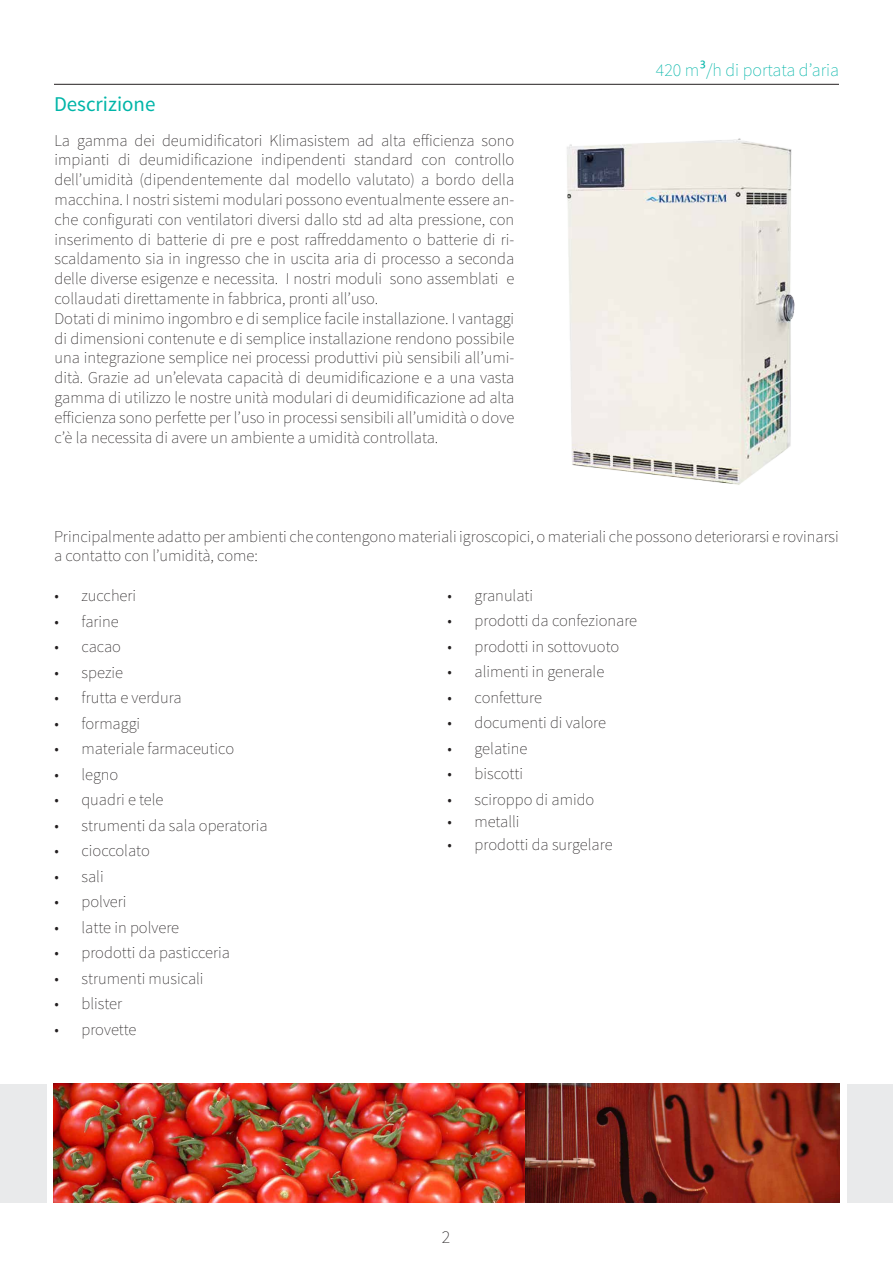
<style>
.page{position:relative;width:893px;height:1263px;background:#fff}
.page>*{position:absolute;margin:0;border:0;box-sizing:border-box;transform-origin:0 0}
.t1{font:21px "Source Sans Pro";color:#00b5a8}
.t2{font:200 18px "Source Sans Pro";color:#00b5a8}
.t3{font:200 18px "Source Sans Pro";color:#231f20}
.t4{font:200 16.5px/19.8px "Source Sans Pro";color:#231f20;text-align:justify}
.s1{font-family:"Nirmala UI";font-weight:400}
</style>
<div class="page">
<hr style="left:54px;top:84px;width:785px;height:1px;background:#231f20">
<div style="left:0;top:1084px;width:46px;height:118px;background:#e9eaeb"></div>
<img style="left:53px;top:1084px;width:472px;height:118px">
<div style="left:847px;top:1084px;width:46px;height:118px;background:#e9eaeb"></div>
<svg style="left:525px;top:1084px;width:315px;height:118px"></svg>
<img style="left:567px;top:138px;width:228px;height:347px">
<p class="t1" style="left:54px;top:91px;width:103px">Descrizione</p>
<p class="t4" style="left:55px;top:130px;width:461px">La gamma dei deumidificatori Klimasistem ad alta efficienza sono impianti di deumidificazione indipendenti standard con controllo dell’umidità (dipendentemente dal modello valutato) a bordo della macchina. I nostri sistemi modulari possono eventualmente essere an&shy;che configurati con ventilatori diversi dallo std ad alta pressione, con inserimento di batterie di pre e post raffreddamento o batterie di ri&shy;scaldamento sia in ingresso che in uscita aria di processo a seconda delle diverse esigenze e necessita. I nostri moduli sono assemblati e collaudati direttamente in fabbrica, pronti all’uso.</p>
<p class="t4" style="left:55px;top:308px;width:461px">Dotati di minimo ingombro e di semplice facile installazione. I vantaggi di dimensioni contenute e di semplice installazione rendono possibile una integrazione semplice nei processi produttivi più sensibili all’umi&shy;dità. Grazie ad un’elevata capacità di deumidificazione e a una vasta gamma di utilizzo le nostre unità modulari di deumidificazione ad alta efficienza sono perfette per l’uso in processi sensibili all’umidità o dove c’è la necessita di avere un ambiente a umidità controllata.</p>
<p class="t2" style="left:656px;top:59px;width:185px">420 m<span class="s1">³</span>/h di portata d’aria</p>
<p class="t4" style="left:54px;top:526px;width:786px">Principalmente adatto per ambienti che contengono materiali igroscopici, o materiali che possono deteriorarsi e rovinarsi a contatto con l’umidità, come:</p>
<p class="t4" style="left:55px;top:586px;width:83px">• zuccheri</p>
<p class="t4" style="left:55px;top:611px;width:66px">• farine</p>
<p class="t4" style="left:55px;top:637px;width:68px">• cacao</p>
<p class="t4" style="left:55px;top:662px;width:70px">• spezie</p>
<p class="t4" style="left:55px;top:688px;width:129px">• frutta e verdura</p>
<p class="t4" style="left:55px;top:713px;width:87px">• formaggi</p>
<p class="t4" style="left:55px;top:739px;width:181px">• materiale farmaceutico</p>
<p class="t4" style="left:55px;top:764px;width:65px">• legno</p>
<p class="t4" style="left:55px;top:790px;width:111px">• quadri e tele</p>
<p class="t4" style="left:55px;top:815px;width:215px">• strumenti da sala operatoria</p>
<p class="t4" style="left:55px;top:841px;width:97px">• cioccolato</p>
<p class="t4" style="left:55px;top:866px;width:51px">• sali</p>
<p class="t4" style="left:55px;top:892px;width:74px">• polveri</p>
<p class="t4" style="left:55px;top:917px;width:126px">• latte in polvere</p>
<p class="t4" style="left:55px;top:943px;width:177px">• prodotti da pasticceria</p>
<p class="t4" style="left:55px;top:968px;width:151px">• strumenti musicali</p>
<p class="t4" style="left:55px;top:994px;width:69px">• blister</p>
<p class="t4" style="left:55px;top:1019px;width:83px">• provette</p>
<p class="t4" style="left:448px;top:585px;width:87px">• granulati</p>
<p class="t4" style="left:448px;top:611px;width:191px">• prodotti da confezionare</p>
<p class="t4" style="left:448px;top:636px;width:173px">• prodotti in sottovuoto</p>
<p class="t4" style="left:448px;top:662px;width:158px">• alimenti in generale</p>
<p class="t4" style="left:448px;top:687px;width:96px">• confetture</p>
<p class="t4" style="left:448px;top:713px;width:160px">• documenti di valore</p>
<p class="t4" style="left:448px;top:738px;width:81px">• gelatine</p>
<p class="t4" style="left:448px;top:764px;width:77px">• biscotti</p>
<p class="t4" style="left:448px;top:789px;width:148px">• sciroppo di amido</p>
<p class="t4" style="left:448px;top:812px;width:74px">• metalli</p>
<p class="t4" style="left:448px;top:834px;width:166px">• prodotti da surgelare</p>
<p class="t3" style="left:442px;top:1226px;width:10px">2</p>
</div>
